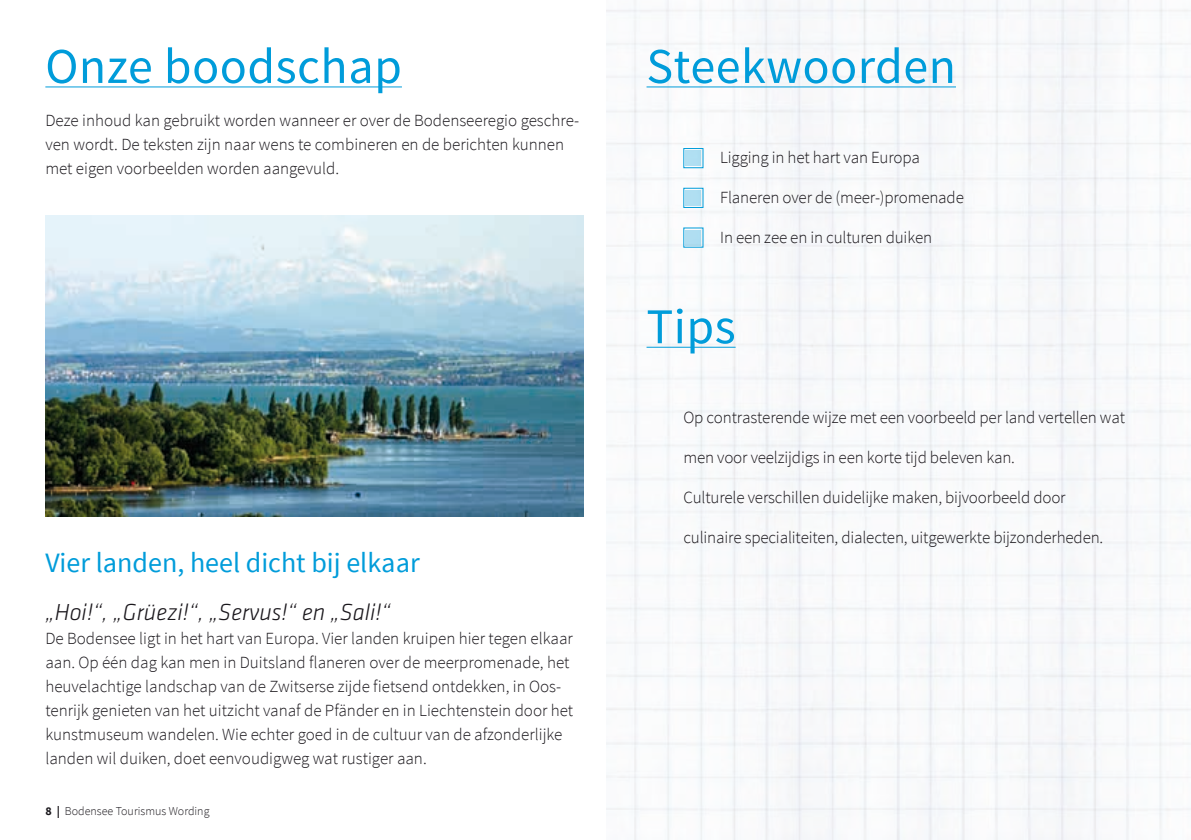
<style>
.page{position:relative;width:1191px;height:840px;background:#fff}
.page>*{position:absolute;margin:0;border:0;box-sizing:border-box;transform-origin:0 0}
.t1{font:50px "Source Sans Pro";letter-spacing:.01em;color:#009cda}
.t2{font:28px "Source Sans Pro";color:#009cda}
.t3{font:italic 300 24px "Klavika";color:#1a171c}
.t4{font:300 17px/24px "Source Sans Pro";color:#1a171c}
.t5{font:300 12px "Source Sans Pro";color:#1a171c}
.s1{font-weight:700}
</style>
<div class="page">
<img style="left:46px;top:215px;width:537px;height:301px">
<img style="left:607px;top:0;width:584px;height:839px">
<hr style="left:646px;top:87px;width:310px;height:1px;background:#009cda">
<hr style="left:646px;top:347px;width:89px;height:1px;background:#009cda">
<div style="left:685px;top:150px;width:16px;height:16px;background:#b0dff2"></div>
<div style="left:683px;top:148px;width:20px;height:20px;border:1px solid #009cda"></div>
<div style="left:685px;top:190px;width:16px;height:16px;background:#b0dff2"></div>
<div style="left:685px;top:229px;width:16px;height:16px;background:#b0def1"></div>
<hr style="left:45px;top:87px;width:357px;height:1px;background:#009cda">
<h1 class="t1" style="left:45px;top:35px;width:358px">Onze boodschap</h1>
<p class="t4" style="left:45px;top:109px;width:535px">Deze inhoud kan gebruikt worden wanneer er over de Bodenseeregio geschre&shy;ven wordt. De teksten zijn naar wens te combineren en de berichten kunnen met eigen voorbeelden worden aangevuld.</p>
<h2 class="t2" style="left:45px;top:544px;width:376px">Vier landen, heel dicht bij elkaar</h2>
<h3 class="t3" style="left:45px;top:599px;width:347px">„Hoi!“, „Grüezi!“, „Servus!“ en „Sali!“</h3>
<p class="t4" style="left:45px;top:625px;width:529px">De Bodensee ligt in het hart van Europa. Vier landen kruipen hier tegen elkaar aan. Op één dag kan men in Duitsland flaneren over de meerpromenade, het heuvelachtige landschap van de Zwitserse zijde fietsend ontdekken, in Oos&shy;tenrijk genieten van het uitzicht vanaf de Pfänder en in Liechtenstein door het kunstmuseum wandelen. Wie echter goed in de cultuur van de afzonderlijke landen wil duiken, doet eenvoudigweg wat rustiger aan.</p>
<p class="t5" style="left:45px;top:803px;width:166px"><span class="s1">8 |</span> Bodensee Tourismus Wording</p>
<h1 class="t1" style="left:646px;top:35px;width:311px">Steekwoorden</h1>
<p class="t4" style="left:720px;top:145px;width:201px">Ligging in het hart van Europa</p>
<p class="t4" style="left:720px;top:185px;width:245px">Flaneren over de (meer-)promenade</p>
<p class="t4" style="left:720px;top:225px;width:213px">In een zee en in culturen duiken</p>
<h1 class="t1" style="left:646px;top:295px;width:91px">Tips</h1>
<p class="t4" style="left:683px;top:405px;width:443px">Op contrasterende wijze met een voorbeeld per land vertellen wat</p>
<p class="t4" style="left:683px;top:445px;width:333px">men voor veelzijdigs in een korte tijd beleven kan.</p>
<p class="t4" style="left:683px;top:485px;width:384px">Culturele verschillen duidelijke maken, bijvoorbeeld door</p>
<p class="t4" style="left:683px;top:525px;width:421px">culinaire specialiteiten, dialecten, uitgewerkte bijzonderheden.</p>
</div>
